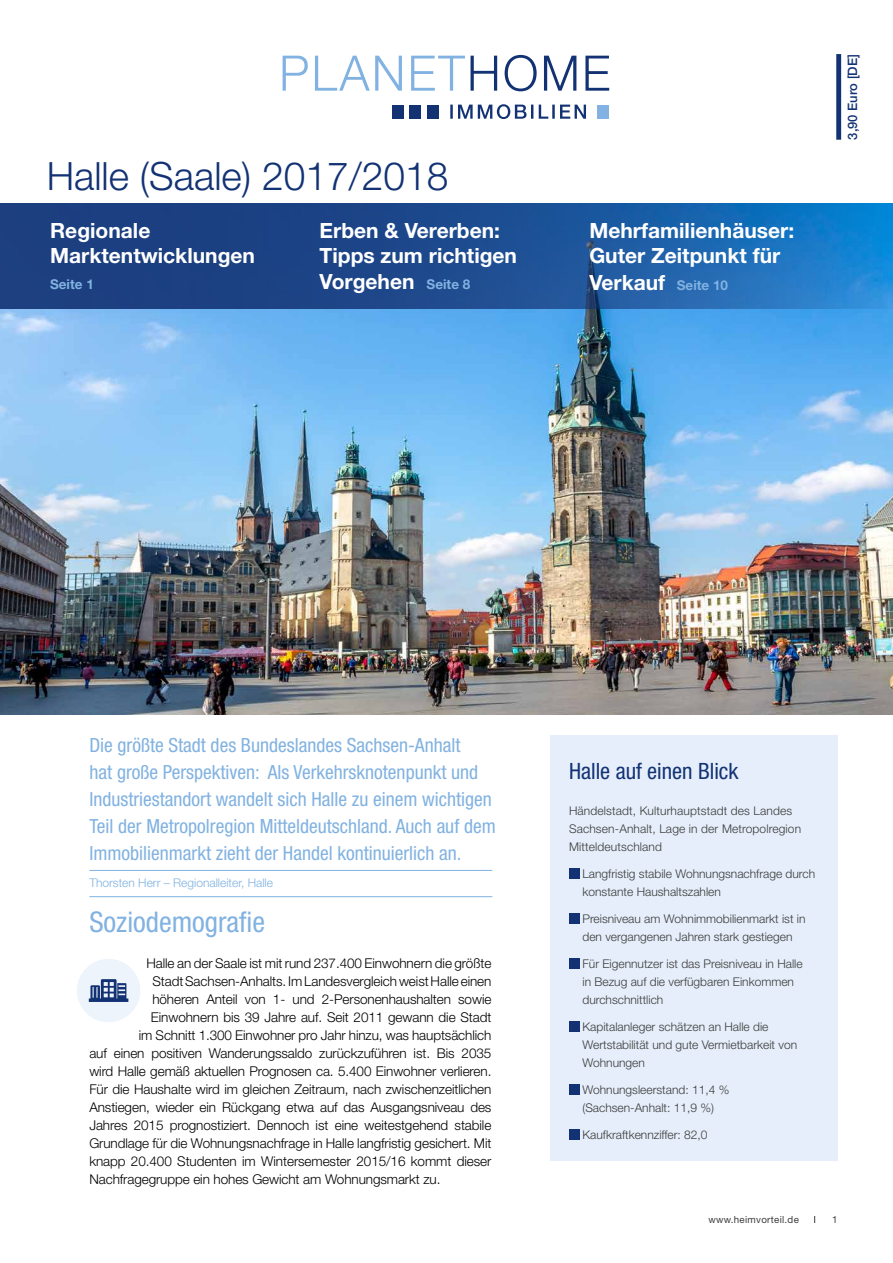
<style>
.page{position:relative;width:893px;height:1263px;background:#fff}
.page>*{position:absolute;margin:0;border:0;box-sizing:border-box;transform-origin:0 0}
.t1{font:300 39px "Helvetica Neue LT Std";color:#123274}
.t2{font:condensed 28.5px "Helvetica Neue LT Std";color:#81b2e1}
.t3{font:condensed 22.5px "Helvetica Neue LT Std";color:#123274}
.t4{font:700 21px/25.7px "Helvetica Neue LT Std";color:#fff}
.t5{font:condensed 19.5px/27px "Helvetica Neue LT Std";color:#81b2e1}
.t6{font:300 13.5px "Helvetica Neue LT Std";letter-spacing:-.005em;color:#000}
.t7{font:700 13.5px "Helvetica Neue LT Std";color:#81b2e1}
.t8{font:500 13.05px "Helvetica Neue LT Std";color:#123274}
.t9{font:300 12px/18px "Helvetica Neue LT Std";color:#3c3c3b}
.t10{font:300 12px "Helvetica Neue LT Std";color:#81b2e1}
.t11{font:9.75px "Helvetica Neue LT Std";letter-spacing:.03em;color:#3c3c3b}
.s1{font-size:13.5px;color:#81b2e1}
</style>
<div class="page">
<div style="left:77px;top:959px;width:63px;height:63px;background:#eef4fb;border-radius:50%"></div>
<svg style="left:89px;top:979px;width:39px;height:23px"></svg>
<div style="left:550px;top:735px;width:288px;height:426px;background:#e5eefa"></div>
<div style="left:569px;top:868px;width:10px;height:10px;background:#123274"></div>
<div style="left:569px;top:913px;width:10px;height:10px;background:#123274"></div>
<div style="left:569px;top:958px;width:10px;height:10px;background:#123274"></div>
<div style="left:569px;top:1021px;width:10px;height:10px;background:#123274"></div>
<div style="left:569px;top:1084px;width:10px;height:10px;background:#123274"></div>
<div style="left:569px;top:1129px;width:10px;height:10px;background:#123274"></div>
<hr style="left:89px;top:870px;width:403px;height:1px;background:#81b2e1">
<hr style="left:89px;top:896px;width:403px;height:1px;background:#81b2e1">
<img style="left:0;top:309px;width:893px;height:405px">
<div style="left:836px;top:54px;width:5px;height:86px;background:#123274"></div>
<svg style="left:471px;top:55px;width:138px;height:36px"></svg>
<svg style="left:283px;top:56px;width:182px;height:35px"></svg>
<div style="left:597px;top:105px;width:12px;height:14px;background:#81b2e1"></div>
<div style="left:392px;top:105px;width:12px;height:14px;background:#123274"></div>
<div style="left:409px;top:105px;width:12px;height:14px;background:#123274"></div>
<div style="left:427px;top:105px;width:12px;height:14px;background:#123274"></div>
<svg style="left:450px;top:104px;width:136px;height:15px"></svg>
<svg style="left:0;top:203px;width:893px;height:106px;background:#1c5399"></svg>
<h1 class="t1" style="left:47px;top:152px;width:403px">Halle (Saale) 2017/2018</h1>
<h3 class="t4" style="left:320px;top:217px;width:199px">Erben &amp; Vererben:<br>Tipps zum richtigen<br>Vorgehen <span class="s1">Seite 8</span></h3>
<h3 class="t4" style="left:589px;top:217px;width:206px;line-height:26.1px">Mehrfamilienhäuser:<br>Guter Zeitpunkt für<br>Verkauf <span class="s1">Seite 10</span></h3>
<h3 class="t4" style="left:50px;top:217px;width:206px;line-height:25.2px">Regionale<br>Marktentwicklungen</h3>
<p class="t7" style="left:50px;top:276px;width:45px">Seite 1</p>
<p class="t8" style="left:845px;top:140px;width:87px;rotate:-90deg">3,90 Euro [DE]</p>
<p class="t5" style="left:89px;top:732px;width:408px">Die größte Stadt des Bundeslandes Sachsen-Anhalt<br>hat große Perspektiven: Als Verkehrsknotenpunkt und Industriestandort wandelt sich Halle zu einem wichtigen Teil der Metropolregion Mitteldeutschland. Auch auf dem Immobilienmarkt zieht der Handel kontinuierlich an.</p>
<p class="t10" style="left:89px;top:876px;width:185px">Thorsten Herr – Regionalleiter, Halle</p>
<h2 class="t2" style="left:89px;top:906px;width:177px">Soziodemografie</h2>
<p class="t6" style="left:146px;top:955px;width:346px">Halle an der Saale ist mit rund 237.400 Einwohnern die größte</p>
<p class="t6" style="left:152px;top:973px;width:340px">Stadt Sachsen-Anhalts. Im Landesvergleich weist Halle einen</p>
<p class="t6" style="left:152px;top:991px;width:340px">höheren Anteil von 1- und 2-Personenhaushalten sowie</p>
<p class="t6" style="left:151px;top:1009px;width:342px">Einwohnern bis 39 Jahre auf. Seit 2011 gewann die Stadt</p>
<p class="t6" style="left:139px;top:1027px;width:354px">im Schnitt 1.300 Einwohner pro Jahr hinzu, was hauptsächlich</p>
<p class="t6" style="left:89px;top:1045px;width:403px">auf einen positiven Wanderungssaldo zurückzuführen ist. Bis 2035</p>
<p class="t6" style="left:89px;top:1063px;width:404px">wird Halle gemäß aktuellen Prognosen ca. 5.400 Einwohner verlieren.</p>
<p class="t6" style="left:89px;top:1081px;width:404px">Für die Haushalte wird im gleichen Zeitraum, nach zwischenzeitlichen</p>
<p class="t6" style="left:89px;top:1099px;width:404px">Anstiegen, wieder ein Rückgang etwa auf das Ausgangsniveau des</p>
<p class="t6" style="left:89px;top:1117px;width:403px">Jahres 2015 prognostiziert. Dennoch ist eine weitestgehend stabile</p>
<p class="t6" style="left:89px;top:1135px;width:404px">Grundlage für die Wohnungsnachfrage in Halle langfristig gesichert. Mit</p>
<p class="t6" style="left:89px;top:1153px;width:403px">knapp 20.400 Studenten im Wintersemester 2015/16 kommt dieser</p>
<p class="t6" style="left:89px;top:1171px;width:353px">Nachfragegruppe ein hohes Gewicht am Wohnungsmarkt zu.</p>
<h3 class="t3" style="left:569px;top:758px;width:171px">Halle auf einen Blick</h3>
<p class="t9" style="left:569px;top:802px;width:234px">Händelstadt, Kulturhauptstadt des Landes<br>Sachsen-Anhalt, Lage in der Metropolregion<br>Mitteldeutschland</p>
<p class="t9" style="left:582px;top:865px;width:234px">Langfristig stabile Wohnungsnachfrage durch konstante Haushaltszahlen</p>
<p class="t9" style="left:582px;top:910px;width:225px">Preisniveau am Wohnimmobilienmarkt ist in den vergangenen Jahren stark gestiegen</p>
<p class="t9" style="left:582px;top:955px;width:222px">Für Eigennutzer ist das Preisniveau in Halle in Bezug auf die verfügbaren Einkommen durchschnittlich</p>
<p class="t9" style="left:582px;top:1018px;width:216px">Kapitalanleger schätzen an Halle die<br>Wertstabilität und gute Vermietbarkeit von<br>Wohnungen</p>
<p class="t9" style="left:582px;top:1081px;width:148px">Wohnungsleerstand: 11,4 % (Sachsen-Anhalt: 11,9 %)</p>
<p class="t9" style="left:582px;top:1126px;width:127px">Kaufkraftkennziffer: 82,0</p>
<p class="t11" style="left:708px;top:1214px;width:92px">www.heimvorteil.de</p>
<p class="t11" style="left:832px;top:1214px;width:7px">1</p>
</div>
